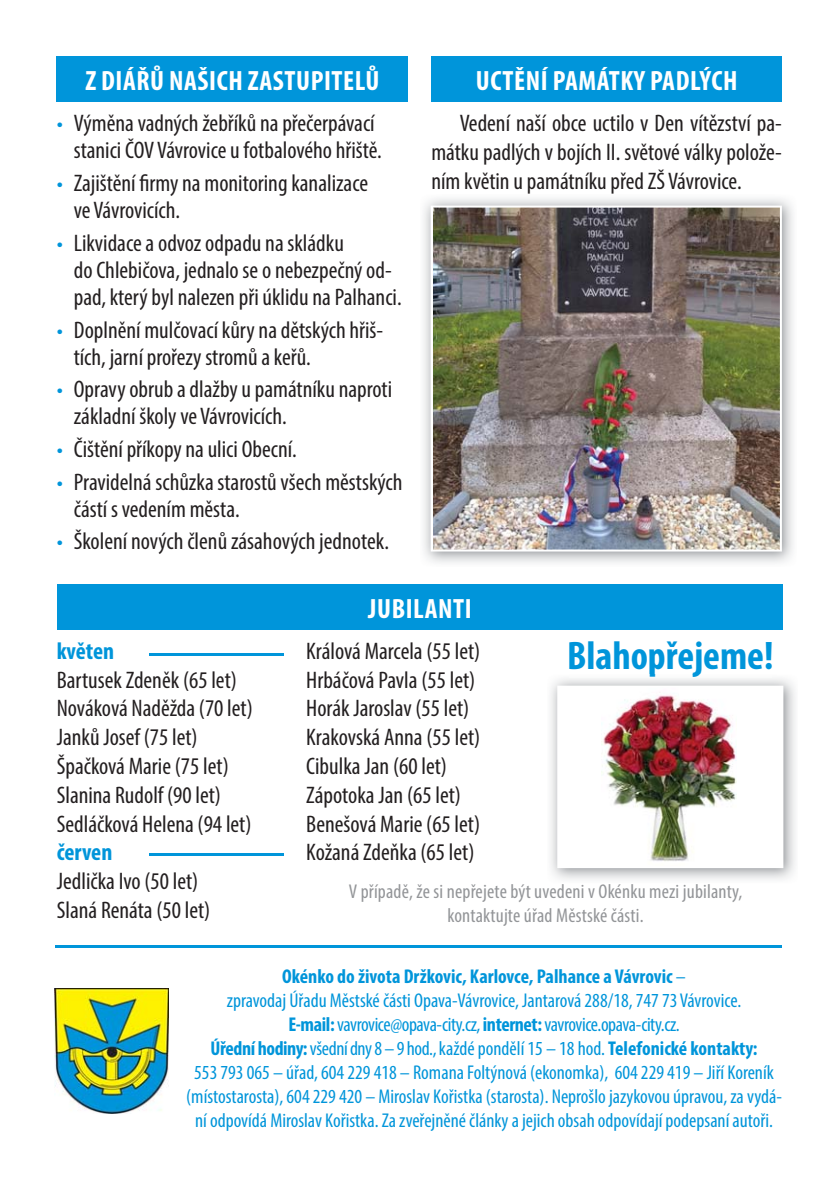
<style>
.page{position:relative;width:840px;height:1191px;background:#fff}
.page>*{position:absolute;margin:0;border:0;box-sizing:border-box;transform-origin:0 0}
.t1{font:700 condensed 40px "Myriad Pro";color:#0095da}
.t2{font:700 condensed 28px "Myriad Pro";letter-spacing:.02em;color:#fff}
.t3{font:condensed 24px/28.8px "Myriad Pro";color:#231f20}
.t4{font:700 condensed 24px "Myriad Pro";color:#0095da}
.t5{font:condensed 20px/24px "Myriad Pro";color:#0095da;text-align:center}
.t6{font:condensed 20px/24px "Myriad Pro";letter-spacing:.01em;color:#939598;text-align:center}
.s1{color:#0095da}
.s2{font-weight:700}
</style>
<div class="page">
<div style="left:57px;top:585px;width:725px;height:45px;background:#0095da"></div>
<div style="left:57px;top:57px;width:351px;height:45px;background:#0095da"></div>
<hr style="left:149px;top:653px;width:134px;height:2px;background:#0095da">
<hr style="left:55px;top:946px;width:726px;height:2px;background:#0095da">
<hr style="left:149px;top:853px;width:134px;height:2px;background:#0095da">
<div style="left:431px;top:57px;width:350px;height:45px;background:#0095da"></div>
<img style="left:55px;top:988px;width:114px;height:125px">
<img style="left:430px;top:206px;width:350px;height:345px">
<img style="left:550px;top:678px;width:245px;height:202px">
<img style="left:557px;top:685px;width:226px;height:183px">
<p class="t2" style="left:85px;top:70px;width:295px">Z DIÁŘŮ NAŠICH ZASTUPITELŮ</p>
<p class="t3" style="left:74px;top:112px;width:309px;line-height:27px;text-indent:-17px"><span class="s1">•</span> Výměna vadných žebříků na přečerpávací stanici ČOV Vávrovice u fotbalového hřiště.</p>
<p class="t3" style="left:74px;top:172px;width:296px;line-height:27px;text-indent:-17px"><span class="s1">•</span> Zajištění firmy na monitoring kanalizace ve Vávrovicích.</p>
<p class="t3" style="left:74px;top:232px;width:329px;line-height:27px;text-indent:-17px"><span class="s1">•</span> Likvidace a odvoz odpadu na skládku<br>do Chlebičova, jednalo se o nebezpečný od&shy;pad, který byl nalezen při úklidu na Palhanci.</p>
<p class="t3" style="left:74px;top:318px;width:311px;line-height:27px;text-indent:-17px"><span class="s1">•</span> Doplnění mulčovací kůry na dětských hřiš&shy;tích, jarní prořezy stromů a keřů.</p>
<p class="t3" style="left:74px;top:378px;width:319px;line-height:27px;text-indent:-17px"><span class="s1">•</span> Opravy obrub a dlažby u památníku naproti základní školy ve Vávrovicích.</p>
<p class="t3" style="left:57px;top:437px;width:241px"><span class="s1">•</span> Čištění příkopy na ulici Obecní.</p>
<p class="t3" style="left:74px;top:470px;width:330px;line-height:27px;text-indent:-17px"><span class="s1">•</span> Pravidelná schůzka starostů všech městských částí s vedením města.</p>
<p class="t3" style="left:57px;top:529px;width:333px"><span class="s1">•</span> Školení nových členů zásahových jednotek.</p>
<p class="t2" style="left:475px;top:70px;width:263px">UCTĚNÍ PAMÁTKY PADLÝCH</p>
<p class="t3" style="left:431px;top:111px;width:352px;text-align:justify;text-indent:28px">Vedení naší obce uctilo v Den vítězství pa&shy;mátku padlých v bojích II. světové války polože&shy;ním květin u památníku před ZŠ Vávrovice.</p>
<p class="t4" style="left:57px;top:641px;width:59px">květen</p>
<p class="t3" style="left:57px;top:667px;width:197px">Bartusek Zdeněk (65 let)<br>Nováková Naděžda (70 let)<br>Janků Josef (75 let)<br>Špačková Marie (75 let)<br>Slanina Rudolf (90 let)<br>Sedláčková Helena (94 let)</p>
<p class="t4" style="left:57px;top:843px;width:57px">červen</p>
<p class="t3" style="left:57px;top:869px;width:155px">Jedlička Ivo (50 let)<br>Slaná Renáta (50 let)</p>
<p class="t2" style="left:368px;top:598px;width:105px">JUBILANTI</p>
<p class="t3" style="left:306px;top:639px;width:175px">Králová Marcela (55 let)<br>Hrbáčová Pavla (55 let)<br>Horák Jaroslav (55 let)<br>Krakovská Anna (55 let)<br>Cibulka Jan (60 let)<br>Zápotoka Jan (65 let)<br>Benešová Marie (65 let)<br>Kožaná Zdeňka (65 let)</p>
<h1 class="t1" style="left:567px;top:641px;width:208px">Blaho ře eme!</h1>
<h1 class="t1" style="left:647px;top:641px;width:57px">p j</h1>
<p class="t6" style="left:348px;top:881px;width:395px">V případě, že si nepřejete být uvedeni v Okénku mezi jubilanty, kontaktujte úřad Městské části.</p>
<p class="t5" style="left:186px;top:966px;width:597px"><span class="s2">Okénko do života Držkovic, Karlovce, Palhance a Vávrovic</span> –<br>zpravodaj Úřadu Městské části Opava-Vávrovice, Jantarová 288/18, 747 73 Vávrovice.<br><span class="s2">E-mail:</span> vavrovice@opava-city.cz, <span class="s2">internet:</span> vavrovice.opava-city.cz.<br><span class="s2">Úřední hodiny:</span> všední dny 8 – 9 hod., každé pondělí 15 – 18 hod. <span class="s2">Telefonické kontakty:<br></span>553 793 065 – úřad, 604 229 418 – Romana Foltýnová (ekonomka), 604 229 419 – Jiří Koreník (místostarosta), 604 229 420 – Miroslav Kořistka (starosta). Neprošlo jazykovou úpravou, za vydá&shy;ní odpovídá Miroslav Kořistka. Za zveřejněné články a jejich obsah odpovídají podepsaní autoři.</p>
</div>
